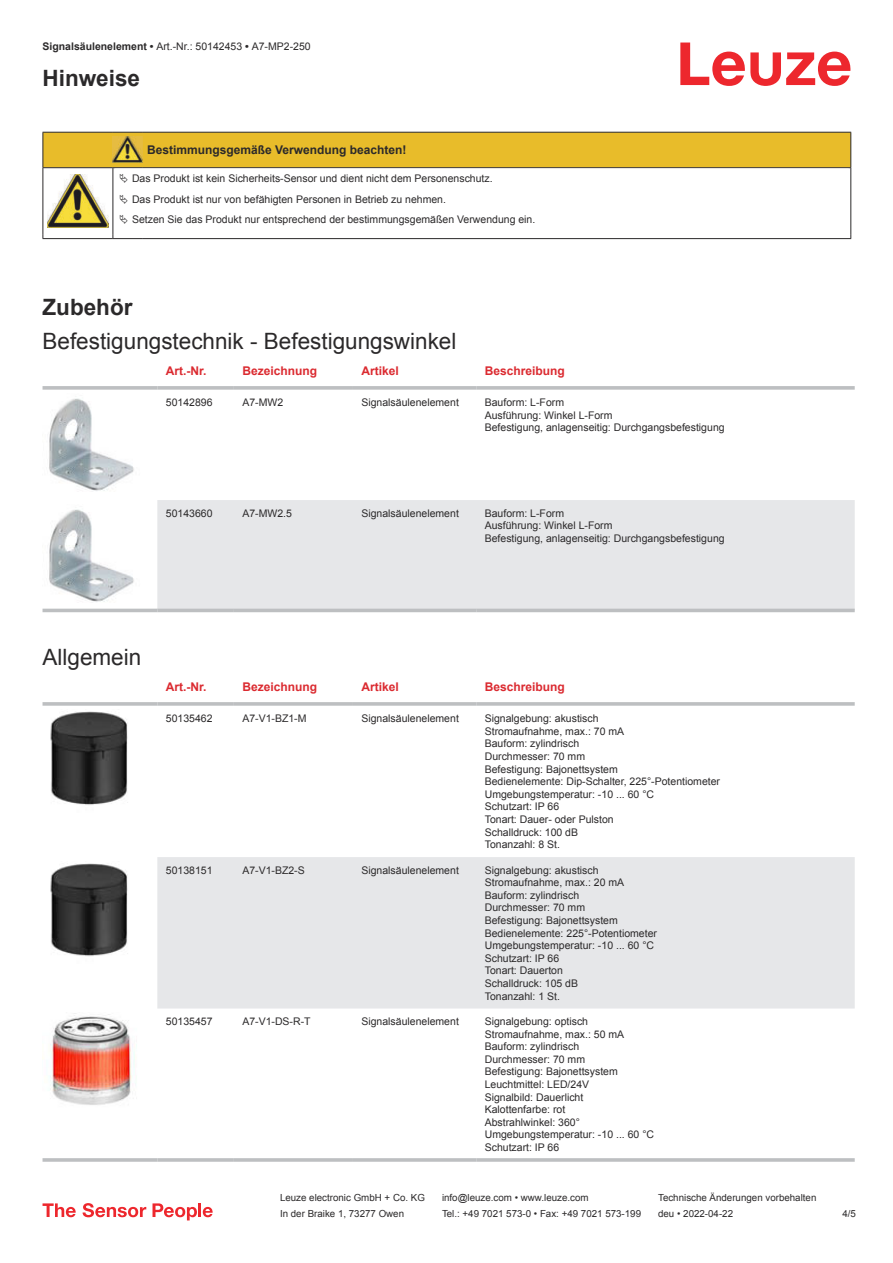
<style>
.page{position:relative;width:893px;height:1263px;background:#fff}
.page>*{position:absolute;margin:0;border:0;box-sizing:border-box;transform-origin:0 0}
.t1{font:22.5px "Arial";color:#2b292a}
.t2{font:700 22.5px "Arial";color:#2b292a}
.t3{font:700 12px "Arial";color:#db2a30}
.t4{font:700 12px "Arial";color:#2b292a}
.t5{font:10.5px/12.6px "Arial";color:#2b292a}
.t6{font:9.75px "Arial";color:#2b292a}
.s1{font-weight:700}
</style>
<div class="page">
<svg style="left:680px;top:43px;width:170px;height:43px"></svg>
<svg style="left:43px;top:608px;width:812px;height:5px"></svg>
<div style="left:157px;top:500px;width:698px;height:109px;background:#e6e7e9"></div>
<svg style="left:43px;top:386px;width:114px;height:4px"></svg>
<svg style="left:157px;top:386px;width:77px;height:4px"></svg>
<svg style="left:234px;top:386px;width:119px;height:4px"></svg>
<svg style="left:353px;top:386px;width:123px;height:4px"></svg>
<svg style="left:476px;top:386px;width:379px;height:4px;fill:#c2c4c6"></svg>
<hr style="left:43px;top:609px;width:114px;height:3px;background:#bdbfc1">
<hr style="left:157px;top:609px;width:77px;height:3px;background:#bdbfc1">
<hr style="left:234px;top:609px;width:119px;height:3px;background:#bdbfc1">
<hr style="left:353px;top:609px;width:123px;height:3px;background:#bdbfc1">
<hr style="left:476px;top:609px;width:379px;height:3px;background:#bdbfc1">
<img style="left:49px;top:398px;width:85px;height:93px">
<img style="left:49px;top:509px;width:85px;height:93px">
<div style="left:157px;top:857px;width:698px;height:151px;background:#e6e7e9"></div>
<svg style="left:43px;top:702px;width:114px;height:4px"></svg>
<hr style="left:157px;top:702px;width:77px;height:4px;background:#c5c7c8">
<svg style="left:234px;top:702px;width:119px;height:4px"></svg>
<svg style="left:353px;top:702px;width:123px;height:4px"></svg>
<hr style="left:476px;top:702px;width:379px;height:4px;background:#c5c7c8">
<hr style="left:43px;top:1158px;width:114px;height:4px;background:#bdbfc1">
<hr style="left:157px;top:1158px;width:77px;height:4px;background:#c8cacc">
<hr style="left:234px;top:1158px;width:119px;height:4px;background:#c3c5c7">
<hr style="left:353px;top:1158px;width:123px;height:4px;background:#bdbfc1">
<hr style="left:476px;top:1158px;width:379px;height:4px;background:#c8cacc">
<img style="left:50px;top:711px;width:78px;height:94px">
<img style="left:50px;top:863px;width:78px;height:93px">
<img style="left:49px;top:1013px;width:88px;height:92px">
<svg style="left:43px;top:1203px;width:33px;height:14px"></svg>
<svg style="left:83px;top:1203px;width:63px;height:14px"></svg>
<svg style="left:153px;top:1203px;width:44px;height:17px"></svg>
<hr style="left:198px;top:1203px;width:3px;height:14px;background:#ed272d">
<svg style="left:203px;top:1207px;width:10px;height:10px"></svg>
<hr style="left:43px;top:238px;width:70px;height:1px;background:#2b292a">
<hr style="left:113px;top:238px;width:30px;height:1px;background:#2b292a">
<hr style="left:143px;top:238px;width:708px;height:1px;background:#2b292a">
<svg style="left:43px;top:132px;width:808px;height:106px"></svg>
<p class="t5" style="left:43px;top:41px;width:270px"><span class="s1">Signalsäulenelement •</span> Art.-Nr.: 50142453 <span class="s1">•</span> A7-MP2-250</p>
<h1 class="t2" style="left:43px;top:69px;width:99px">Hinweise</h1>
<p class="t4" style="left:147px;top:145px;width:261px">Bestimmungsgemäße Verwendung beachten!</p>
<p class="t5" style="left:132px;top:170px;width:405px;line-height:20.2px">Das Produkt ist kein Sicherheits-Sensor und dient nicht dem Personenschutz.<br>Das Produkt ist nur von befähigten Personen in Betrieb zu nehmen.<br>Setzen Sie das Produkt nur entsprechend der bestimmungsgemäßen Verwendung ein.</p>
<h1 class="t2" style="left:43px;top:298px;width:92px">Zubehör</h1>
<h1 class="t1" style="left:43px;top:333px;width:415px">Befestigungstechnik - Befestigungswinkel</h1>
<p class="t3" style="left:166px;top:366px;width:42px">Art.-Nr.</p>
<p class="t3" style="left:242px;top:366px;width:76px">Bezeichnung</p>
<p class="t3" style="left:361px;top:366px;width:39px">Artikel</p>
<p class="t3" style="left:485px;top:366px;width:82px">Beschreibung</p>
<p class="t5" style="left:166px;top:397px;width:48px">50142896</p>
<p class="t5" style="left:242px;top:397px;width:42px">A7-MW2</p>
<p class="t5" style="left:361px;top:397px;width:99px">Signalsäulenelement</p>
<p class="t5" style="left:485px;top:397px;width:241px">Bauform: L-Form<br>Ausführung: Winkel L-Form<br>Befestigung, anlagenseitig: Durchgangsbefestigung</p>
<p class="t5" style="left:166px;top:507px;width:48px">50143660</p>
<p class="t5" style="left:242px;top:507px;width:51px">A7-MW2.5</p>
<p class="t5" style="left:361px;top:507px;width:99px">Signalsäulenelement</p>
<p class="t5" style="left:485px;top:507px;width:241px">Bauform: L-Form<br>Ausführung: Winkel L-Form<br>Befestigung, anlagenseitig: Durchgangsbefestigung</p>
<h1 class="t1" style="left:43px;top:649px;width:100px">Allgemein</h1>
<p class="t3" style="left:166px;top:682px;width:42px">Art.-Nr.</p>
<p class="t3" style="left:242px;top:682px;width:76px">Bezeichnung</p>
<p class="t3" style="left:361px;top:682px;width:39px">Artikel</p>
<p class="t3" style="left:485px;top:682px;width:82px">Beschreibung</p>
<p class="t5" style="left:166px;top:713px;width:48px">50135462</p>
<p class="t5" style="left:242px;top:713px;width:66px">A7-V1-BZ1-M</p>
<p class="t5" style="left:361px;top:713px;width:99px">Signalsäulenelement</p>
<p class="t5" style="left:485px;top:713px;width:237px">Signalgebung: akustisch<br>Stromaufnahme, max.: 70 mA<br>Bauform: zylindrisch<br>Durchmesser: 70 mm<br>Befestigung: Bajonettsystem<br>Bedienelemente: Dip-Schalter, 225°-Potentiometer<br>Umgebungstemperatur: -10 ... 60 °C<br>Schutzart: IP 66<br>Tonart: Dauer- oder Pulston<br>Schalldruck: 100 dB<br>Tonanzahl: 8 St.</p>
<p class="t5" style="left:166px;top:864px;width:48px">50138151</p>
<p class="t5" style="left:242px;top:864px;width:64px">A7-V1-BZ2-S</p>
<p class="t5" style="left:361px;top:864px;width:99px">Signalsäulenelement</p>
<p class="t5" style="left:485px;top:864px;width:174px">Signalgebung: akustisch<br>Stromaufnahme, max.: 20 mA<br>Bauform: zylindrisch<br>Durchmesser: 70 mm<br>Befestigung: Bajonettsystem<br>Bedienelemente: 225°-Potentiometer<br>Umgebungstemperatur: -10 ... 60 °C<br>Schutzart: IP 66<br>Tonart: Dauerton<br>Schalldruck: 105 dB<br>Tonanzahl: 1 St.</p>
<p class="t5" style="left:166px;top:1016px;width:48px">50135457</p>
<p class="t5" style="left:242px;top:1016px;width:70px">A7-V1-DS-R-T</p>
<p class="t5" style="left:361px;top:1016px;width:99px">Signalsäulenelement</p>
<p class="t5" style="left:485px;top:1016px;width:171px">Signalgebung: optisch<br>Stromaufnahme, max.: 50 mA<br>Bauform: zylindrisch<br>Durchmesser: 70 mm<br>Befestigung: Bajonettsystem<br>Leuchtmittel: LED/24V<br>Signalbild: Dauerlicht<br>Kalottenfarbe: rot<br>Abstrahlwinkel: 360°<br>Umgebungstemperatur: -10 ... 60 °C<br>Schutzart: IP 66</p>
<p class="t6" style="left:280px;top:1194px;width:146px">Leuze electronic GmbH + Co. KG</p>
<p class="t6" style="left:442px;top:1194px;width:148px">info@leuze.com • www.leuze.com</p>
<p class="t6" style="left:658px;top:1194px;width:160px">Technische Änderungen vorbehalten</p>
<p class="t6" style="left:280px;top:1210px;width:126px">In der Braike 1, 73277 Owen</p>
<p class="t6" style="left:442px;top:1210px;width:201px">Tel.: +49 7021 573-0 • Fax: +49 7021 573-199</p>
<p class="t6" style="left:658px;top:1210px;width:76px">deu • 2022-04-22</p>
<p class="t6" style="left:842px;top:1210px;width:15px">4 /5</p>
</div>
